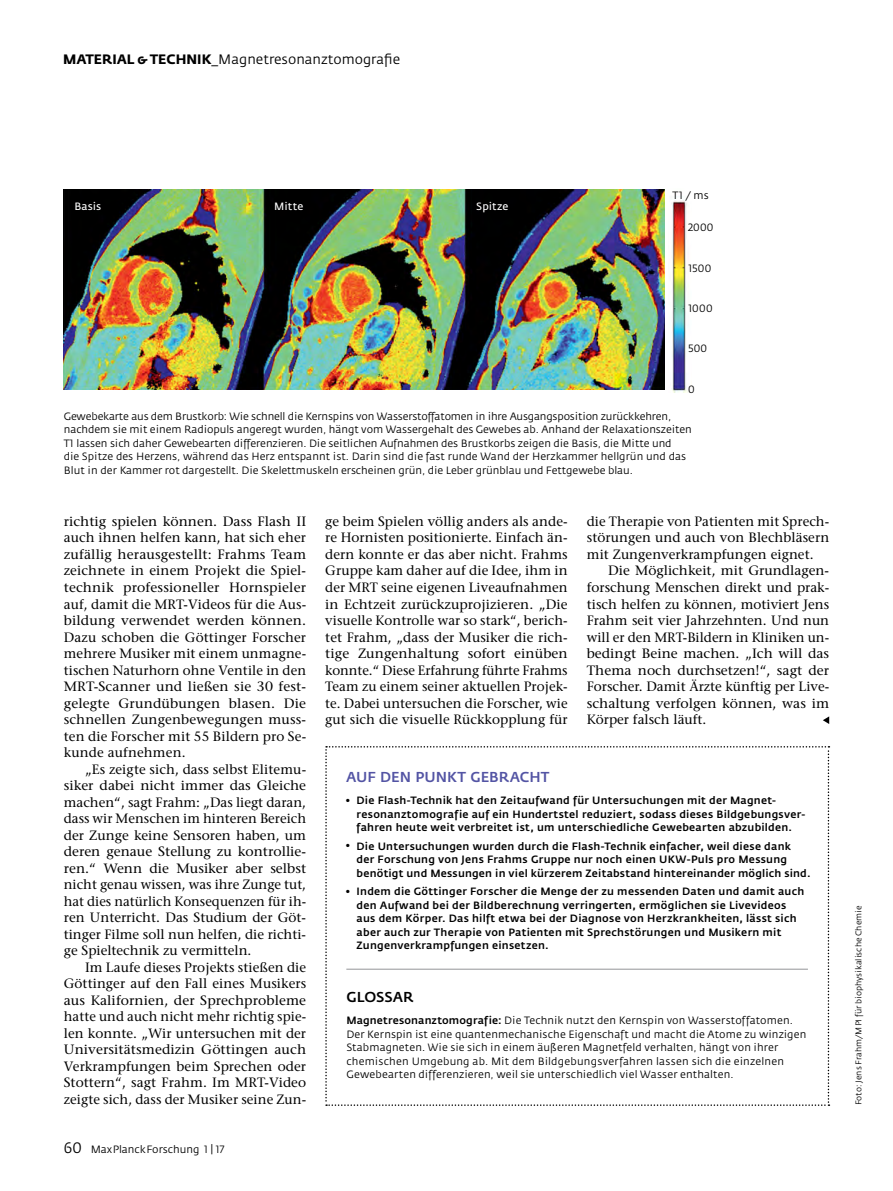
<style>
.page{position:relative;width:893px;height:1191px;background:#fff}
.page>*{position:absolute;margin:0;border:0;box-sizing:border-box;transform-origin:0 0}
.t1{font:500 14.25px "Fedra Sans";color:#5354a4}
.t2{font:500 14.25px "Fedra Sans";color:#000}
.t3{font:13.5px/16.5px "Stone Serif";letter-spacing:.005em;color:#000;text-align:justify}
.t4{font:13.5px "Fedra Sans";color:#000}
.t5{font:10.5px/13.5px "Fedra Sans";letter-spacing:-.005em;color:#000}
.t6{font:500 10.5px/13.5px "Fedra Sans";letter-spacing:.025em;color:#000}
.t7{font:10.5px "Fedra Sans";letter-spacing:.005em;color:#fff}
.t8{font:10.5px "Fedra Sans Book SC";letter-spacing:.025em;color:#000}
.t9{font:8.25px "Fedra Sans";color:#000}
.s1{font-weight:700}
.s2{font-family:"Fedra Sans Book SC"}
.s3{font-family:"Fedra Sans Book SC";font-size:15px}
.s4{font-weight:500}
</style>
<div class="page">
<hr style="left:892px;top:0;width:1px;height:925px;background:#ae294f">
<svg style="left:325px;top:746px;width:504px;height:360px"></svg>
<hr style="left:346px;top:969px;width:462px;height:1px;background:#939598">
<svg style="left:823px;top:716px;width:6px;height:8px"></svg>
<img style="left:64px;top:189px;width:600px;height:201px">
<img style="left:671px;top:200px;width:18px;height:192px">
<p class="t4" style="left:63px;top:52px;width:339px"><span class="s1">MATERIAL &amp; TECHNIK</span>_Magnetresonanztomografie</p>
<p class="t7" style="left:74px;top:200px;width:28px">Basis</p>
<p class="t7" style="left:274px;top:200px;width:31px">Mitte</p>
<p class="t7" style="left:476px;top:200px;width:34px">Spitze</p>
<p class="t5" style="left:672px;top:189px;width:38px">T<span class="s2">1</span> / ms</p>
<p class="t8" style="left:688px;top:222px;width:27px">2000</p>
<p class="t8" style="left:688px;top:262px;width:25px">1500</p>
<p class="t8" style="left:688px;top:303px;width:26px">1000</p>
<p class="t8" style="left:688px;top:343px;width:21px">500</p>
<p class="t8" style="left:688px;top:384px;width:8px">0</p>
<p class="t5" style="left:64px;top:410px;width:630px">Gewebekarte aus dem Brustkorb: Wie schnell die Kernspins von Wasserstoffatomen in ihre Ausgangsposition zurückkehren, nachdem sie mit einem Radiopuls angeregt wurden, hängt vom Wassergehalt des Gewebes ab. Anhand der Relaxationszeiten T<span class="s2">1</span> lassen sich daher Gewebearten differenzieren. Die seitlichen Aufnahmen des Brustkorbs zeigen die Basis, die Mitte und<br>die Spitze des Herzens, während das Herz entspannt ist. Darin sind die fast runde Wand der Herzkammer hellgrün und das Blut in der Kammer rot dargestellt. Die Skelettmuskeln erscheinen grün, die Leber grünblau und Fettgewebe blau.</p>
<p class="t3" style="left:64px;top:513px;width:244px">richtig spielen können. Dass Flash II auch ihnen helfen kann, hat sich eher zufällig herausgestellt: Frahms Team zeichnete in einem Projekt die Spiel&shy;technik professioneller Hornspieler auf, damit die MRT-Videos für die Aus&shy;bildung verwendet werden können.<br>Dazu schoben die Göttinger Forscher mehrere Musiker mit einem unmagne&shy;tischen Naturhorn ohne Ventile in den MRT-Scanner und ließen sie 30 fest&shy;gelegte Grundübungen blasen. Die schnellen Zungenbewegungen muss&shy;ten die Forscher mit 55 Bildern pro Se&shy;kunde aufnehmen.</p>
<p class="t3" style="left:64px;top:760px;width:244px;text-indent:21px">„Es zeigte sich, dass selbst Elitemu&shy;siker dabei nicht immer das Gleiche machen“, sagt Frahm: „Das liegt daran, dass wir Menschen im hinteren Bereich der Zunge keine Sensoren haben, um deren genaue Stellung zu kontrollie&shy;ren.“ Wenn die Musiker aber selbst nicht genau wissen, was ihre Zunge tut, hat dies natürlich Konsequenzen für ih&shy;ren Unterricht. Das Studium der Göt&shy;tinger Filme soll nun helfen, die richti&shy;ge Spieltechnik zu vermitteln.</p>
<p class="t3" style="left:64px;top:958px;width:244px;text-indent:21px">Im Laufe dieses Projekts stießen die Göttinger auf den Fall eines Musikers aus Kalifornien, der Sprechprobleme hatte und auch nicht mehr richtig spie&shy;len konnte. „Wir untersuchen mit der Universitätsmedizin Göttingen auch Verkrampfungen beim Sprechen oder Stottern“, sagt Frahm. Im MRT-Video zeigte sich, dass der Musiker seine Zun-</p>
<p class="t5" style="left:64px;top:1143px;width:162px"><span class="s3">60</span> MaxPlanckForschung <span class="s2">1 | 17</span></p>
<p class="t3" style="left:325px;top:513px;width:244px">ge beim Spielen völlig anders als ande&shy;re Hornisten positionierte. Einfach än&shy;dern konnte er das aber nicht. Frahms Gruppe kam daher auf die Idee, ihm in der MRT seine eigenen Liveaufnahmen in Echtzeit zurückzuprojizieren. „Die visuelle Kontrolle war so stark“, berich&shy;tet Frahm, „dass der Musiker die rich&shy;tige Zungenhaltung sofort einüben konnte.“ Diese Erfahrung führte Frahms Team zu einem seiner aktuellen Projek&shy;te. Dabei untersuchen die Forscher, wie gut sich die visuelle Rückkopplung für</p>
<p class="t3" style="left:587px;top:513px;width:244px">die Therapie von Patienten mit Sprech&shy;störungen und auch von Blechbläsern mit Zungenverkrampfungen eignet.</p>
<p class="t3" style="left:587px;top:562px;width:244px;text-indent:21px">Die Möglichkeit, mit Grundlagen&shy;forschung Menschen direkt und prak&shy;tisch helfen zu können, motiviert Jens Frahm seit vier Jahrzehnten. Und nun will er den MRT-Bildern in Kliniken un&shy;bedingt Beine machen. „Ich will das Thema noch durchsetzen!“, sagt der Forscher. Damit Ärzte künftig per Live&shy;schaltung verfolgen können, was im Körper falsch läuft.</p>
<p class="t1" style="left:346px;top:769px;width:205px">AUF DEN PUNKT GEBRACHT</p>
<p class="t6" style="left:357px;top:794px;width:450px;text-indent:-11px">● Die Flash-Technik hat den Zeitaufwand für Untersuchungen mit der Magnet&shy;resonanztomografie auf ein Hundertstel reduziert, sodass dieses Bildgebungsver&shy;fahren heute weit verbreitet ist, um unterschiedliche Gewebearten abzubilden.</p>
<p class="t6" style="left:357px;top:839px;width:455px;text-indent:-11px">● Die Untersuchungen wurden durch die Flash-Technik einfacher, weil diese dank der Forschung von Jens Frahms Gruppe nur noch einen UKW-Puls pro Messung benötigt und Messungen in viel kürzerem Zeitabstand hintereinander möglich sind.</p>
<p class="t6" style="left:357px;top:885px;width:449px;text-indent:-10px">● Indem die Göttinger Forscher die Menge der zu messenden Daten und damit auch den Aufwand bei der Bildberechnung verringerten, ermöglichen sie Livevideos aus dem Körper. Das hilft etwa bei der Diagnose von Herzkrankheiten, lässt sich aber auch zur Therapie von Patienten mit Sprechstörungen und Musikern mit Zungenverkrampfungen einsetzen.</p>
<p class="t2" style="left:346px;top:989px;width:69px">GLOSSAR</p>
<p class="t5" style="left:346px;top:1014px;width:461px"><span class="s4">Magnetresonanztomografie:</span> Die Technik nutzt den Kernspin von Wasserstoffatomen.<br>Der Kernspin ist eine quantenmechanische Eigenschaft und macht die Atome zu winzigen Stabmagneten. Wie sie sich in einem äußeren Magnetfeld verhalten, hängt von ihrer chemischen Umgebung ab. Mit dem Bildgebungsverfahren lassen sich die einzelnen Gewebearten differenzieren, weil sie unterschiedlich viel Wasser enthalten.</p>
<p class="t9" style="left:854px;top:1105px;width:201px;rotate:-90deg">Foto: Jens Frahm/MPI für biophysikalische Chemie</p>
</div>
